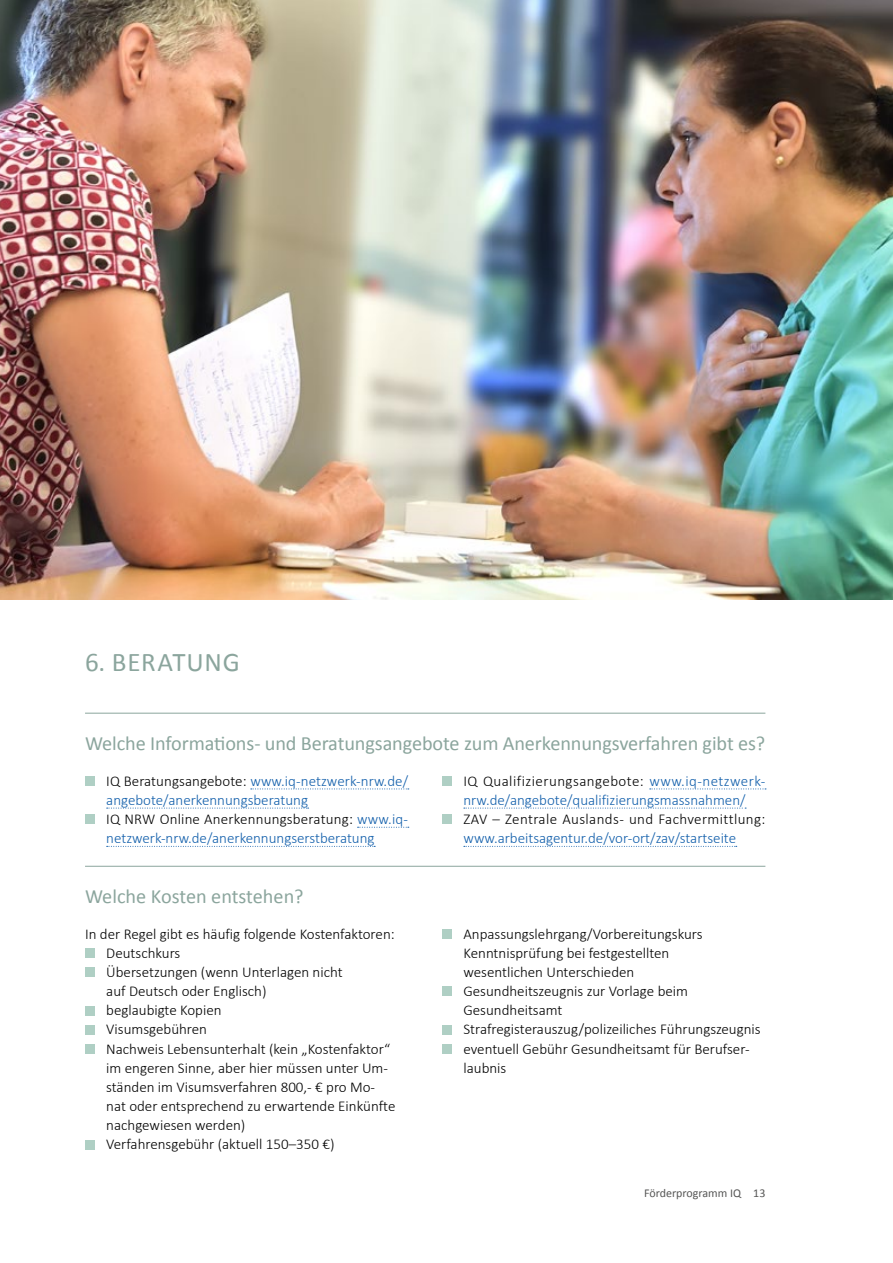
<style>
.page{position:relative;width:893px;height:1263px;background:#fff}
.page>*{position:absolute;margin:0;border:0;box-sizing:border-box;transform-origin:0 0}
._00_FAQ_Head_1{font:27px "Calibri";letter-spacing:.03em;color:#8ba59d}
._00_FAQ_Frage{font:20.25px "Calibri";letter-spacing:-.005em;color:#8ba59d}
._01-fliesstext_2019{font:300 15px/19.2px "Calibri";color:#000}
._01-fliesstext_2019-2{font:300 15px/19.2px "Calibri";color:#125fab}
.t1{font:12px "Calibri";color:#565655}
.s1{color:#000}
</style>
<div class="page">
<hr style="left:85px;top:713px;width:680px;height:1px;background:#8ba59d">
<svg style="left:251px;top:788px;width:158px;height:1px"></svg>
<svg style="left:107px;top:808px;width:202px;height:1px"></svg>
<svg style="left:358px;top:827px;width:51px;height:1px"></svg>
<svg style="left:107px;top:846px;width:268px;height:1px"></svg>
<div style="left:85px;top:776px;width:9px;height:10px;background:#afcfc4"></div>
<div style="left:85px;top:814px;width:9px;height:10px;background:#afcfc4"></div>
<svg style="left:650px;top:788px;width:116px;height:1px"></svg>
<svg style="left:464px;top:808px;width:282px;height:1px"></svg>
<svg style="left:464px;top:846px;width:273px;height:1px"></svg>
<div style="left:442px;top:776px;width:10px;height:10px;background:#afcfc4"></div>
<div style="left:442px;top:814px;width:10px;height:10px;background:#afcfc4"></div>
<hr style="left:85px;top:866px;width:680px;height:1px;background:#8ba59d">
<div style="left:85px;top:948px;width:9px;height:10px;background:#afcfc4"></div>
<div style="left:85px;top:968px;width:9px;height:9px;background:#afcfc4"></div>
<div style="left:85px;top:1006px;width:9px;height:9px;background:#afcfc4"></div>
<div style="left:85px;top:1025px;width:9px;height:9px;background:#afcfc4"></div>
<div style="left:85px;top:1044px;width:9px;height:9px;background:#afcfc4"></div>
<div style="left:85px;top:1140px;width:9px;height:9px;background:#afcfc4"></div>
<div style="left:442px;top:929px;width:10px;height:10px;background:#afcfc4"></div>
<div style="left:442px;top:987px;width:10px;height:9px;background:#afcfc4"></div>
<div style="left:442px;top:1025px;width:10px;height:9px;background:#afcfc4"></div>
<div style="left:442px;top:1044px;width:10px;height:9px;background:#afcfc4"></div>
<img style="left:0;top:0;width:893px;height:600px">
<p class="_00_FAQ_Head_1" style="left:85px;top:645px;width:156px">6. BERATUNG</p>
<p class="_00_FAQ_Frage" style="left:85px;top:731px;width:682px">Welche Informations- und Beratungsangebote zum Anerkennungsverfahren gibt es?</p>
<p class="_01-fliesstext_2019-2" style="left:106px;top:770px;width:303px"><span class="s1">IQ Beratungsangebote:</span> www.iq-netzwerk-nrw.de/ angebote/anerkennungsberatung</p>
<p class="_01-fliesstext_2019-2" style="left:106px;top:809px;width:303px"><span class="s1">IQ NRW Online Anerkennungsberatung:</span> www.iq&shy;netzwerk-nrw.de/anerkennungserstberatung</p>
<p class="_01-fliesstext_2019-2" style="left:463px;top:770px;width:303px"><span class="s1">IQ Qualifizierungsangebote:</span> www.iq-netzwerk&shy;nrw.de/angebote/qualifizierungsmassnahmen/</p>
<p class="_01-fliesstext_2019-2" style="left:463px;top:809px;width:303px"><span class="s1">ZAV – Zentrale Auslands- und Fachvermittlung: </span>www.arbeitsagentur.de/vor-ort/zav/startseite</p>
<p class="_00_FAQ_Frage" style="left:85px;top:884px;width:220px">Welche Kosten entstehen?</p>
<p class="_01-fliesstext_2019" style="left:85px;top:923px;width:311px">In der Regel gibt es häufig folgende Kostenfaktoren:</p>
<p class="_01-fliesstext_2019" style="left:106px;top:942px;width:76px">Deutschkurs</p>
<p class="_01-fliesstext_2019" style="left:106px;top:962px;width:238px">Übersetzungen (wenn Unterlagen nicht auf Deutsch oder Englisch)</p>
<p class="_01-fliesstext_2019" style="left:106px;top:1000px;width:117px">beglaubigte Kopien</p>
<p class="_01-fliesstext_2019" style="left:106px;top:1019px;width:102px">Visumsgebühren</p>
<p class="_01-fliesstext_2019" style="left:106px;top:1038px;width:291px">Nachweis Lebensunterhalt (kein „Kostenfaktor“ im engeren Sinne, aber hier müssen unter Um&shy;ständen im Visumsverfahren 800,- € pro Mo&shy;nat oder entsprechend zu erwartende Einkünfte nachgewiesen werden)</p>
<p class="_01-fliesstext_2019" style="left:106px;top:1134px;width:230px">Verfahrensgebühr (aktuell 150–350 €)</p>
<p class="_01-fliesstext_2019" style="left:463px;top:923px;width:240px">Anpassungslehrgang/Vorbereitungskurs<br>Kenntnisprüfung bei festgestellten wesentlichen Unterschieden</p>
<p class="_01-fliesstext_2019" style="left:463px;top:981px;width:226px">Gesundheitszeugnis zur Vorlage beim<br>Gesundheitsamt</p>
<p class="_01-fliesstext_2019" style="left:463px;top:1019px;width:299px">Strafregisterauszug/polizeiliches Führungszeugnis</p>
<p class="_01-fliesstext_2019" style="left:463px;top:1038px;width:288px">eventuell Gebühr Gesundheitsamt für Berufser&shy;laubnis</p>
<p class="t1" style="left:644px;top:1185px;width:123px">Förderprogramm IQ 13</p>
</div>
